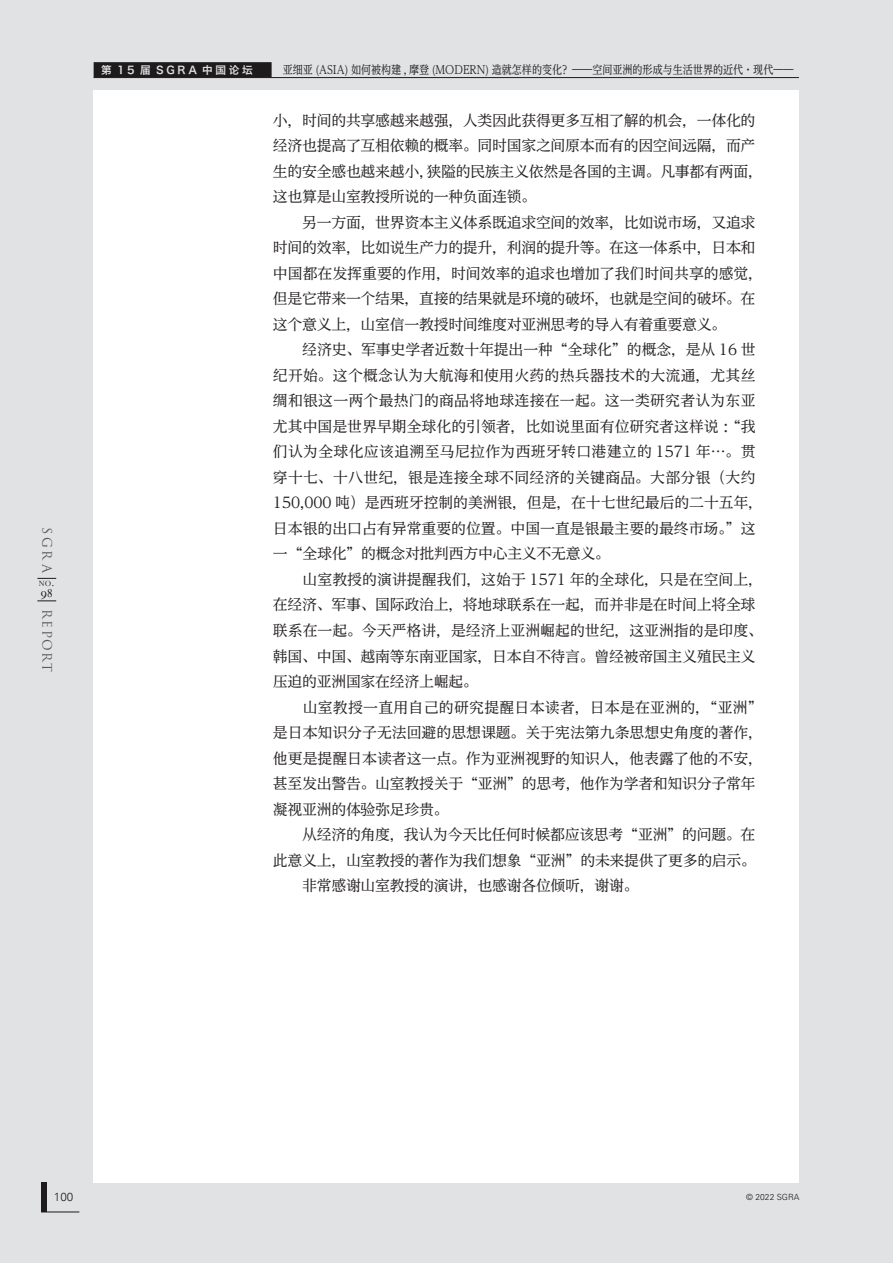
<style>
.page{position:relative;width:893px;height:1263px;background:#e1e2e4}
.page>*{position:absolute;margin:0;border:0;box-sizing:border-box;transform-origin:0 0}
.t1{font:14.85px/25.5px "UD Reimin SC Gb 4";letter-spacing:-.02em;color:#231f20}
.t2{font:13.8px "Van Dijck MT Regular Expert";color:#231f20}
.t3{font:12.75px "Trajan";letter-spacing:.13em;color:#636366}
.t4{font:11.7px "UD Reimin SC Gb 4";color:#231f20;scale:.86 1}
.t5{font:300 11.7px "Univers";color:#231f20}
.t6{font:10.65px "Hiragino Sans GB W6";letter-spacing:.25em;color:#fff}
.t7{font:9px "Perpetua";color:#231f20}
.t8{font:300 8.55px "Univers";color:#231f20}
.s1{font-size:12.75px}
.s2{font-family:"Ryumin Pr 6 N"}
</style>
<div class="page">
<div style="left:94px;top:90px;width:705px;height:1092px;background:#fff"></div>
<p class="t3" style="left:55px;top:526px;width:48px;rotate:90deg">SGRA</p>
<p class="t3" style="left:55px;top:609px;width:64px;rotate:90deg">rEPORT</p>
<p class="t7" style="left:39px;top:578px;width:17px">no<span class="s1">.</span></p>
<p class="t2" style="left:41px;top:587px;width:14px">98</p>
<p class="t6" style="left:101px;top:63px;width:153px">第 15 届 SGRA 中国论坛</p>
<p class="t4" style="left:283px;top:62px;width:595px">亚细亚 (ASIA) 如何被构建 , 摩登 (MODERN) 造就怎样的变化？<span class="s2">――</span>空间亚洲的形成与生活世界的近代・现代<span class="s2">――</span></p>
<p class="t1" style="left:273px;top:108px;width:492px">小，时间的共享感越来越强，人类因此获得更多互相了解的机会，一体化的经济也提高了互相依赖的概率。同时国家之间原本而有的因空间远隔，而产生的安全感也越来越小，狭隘的民族主义依然是各国的主调。凡事都有两面，这也算是山室教授所说的一种负面连锁。<br>　　另一方面，世界资本主义体系既追求空间的效率，比如说市场，又追求时间的效率，比如说生产力的提升，利润的提升等。在这一体系中，日本和中国都在发挥重要的作用，时间效率的追求也增加了我们时间共享的感觉，但是它带来一个结果，直接的结果就是环境的破坏，也就是空间的破坏。在这个意义上，山室信一教授时间维度对亚洲思考的导入有着重要意义。<br>　　经济史、军事史学者近数十年提出一种“全球化”的概念，是从 16 世纪开始。这个概念认为大航海和使用火药的热兵器技术的大流通，尤其丝绸和银这一两个最热门的商品将地球连接在一起。这一类研究者认为东亚尤其中国是世界早期全球化的引领者，比如说里面有位研究者这样说：“我们认为全球化应该追溯至马尼拉作为西班牙转口港建立的 1571 年…。贯穿十七、十八世纪，银是连接全球不同经济的关键商品。大部分银（大约150,000 吨）是西班牙控制的美洲银，但是，在十七世纪最后的二十五年，日本银的出口占有异常重要的位置。中国一直是银最主要的最终市场。”这一“全球化”的概念对批判西方中心主义不无意义。<br>　　山室教授的演讲提醒我们，这始于 1571 年的全球化，只是在空间上，在经济、军事、国际政治上，将地球联系在一起，而并非是在时间上将全球联系在一起。今天严格讲，是经济上亚洲崛起的世纪，这亚洲指的是印度、韩国、中国、越南等东南亚国家，日本自不待言。曾经被帝国主义殖民主义压迫的亚洲国家在经济上崛起。<br>　　山室教授一直用自己的研究提醒日本读者，日本是在亚洲的，“亚洲”是日本知识分子无法回避的思想课题。关于宪法第九条思想史角度的著作，他更是提醒日本读者这一点。作为亚洲视野的知识人，他表露了他的不安，甚至发出警告。山室教授关于“亚洲”的思考，他作为学者和知识分子常年凝视亚洲的体验弥足珍贵。<br>　　从经济的角度，我认为今天比任何时候都应该思考“亚洲”的问题。在此意义上，山室教授的著作为我们想象“亚洲”的未来提供了更多的启示。　　非常感谢山室教授的演讲，也感谢各位倾听，谢谢。</p>
<p class="t5" style="left:54px;top:1190px;width:21px">100</p>
<p class="t8" style="left:746px;top:1191px;width:55px">© 2022 SGRA</p>
</div>
